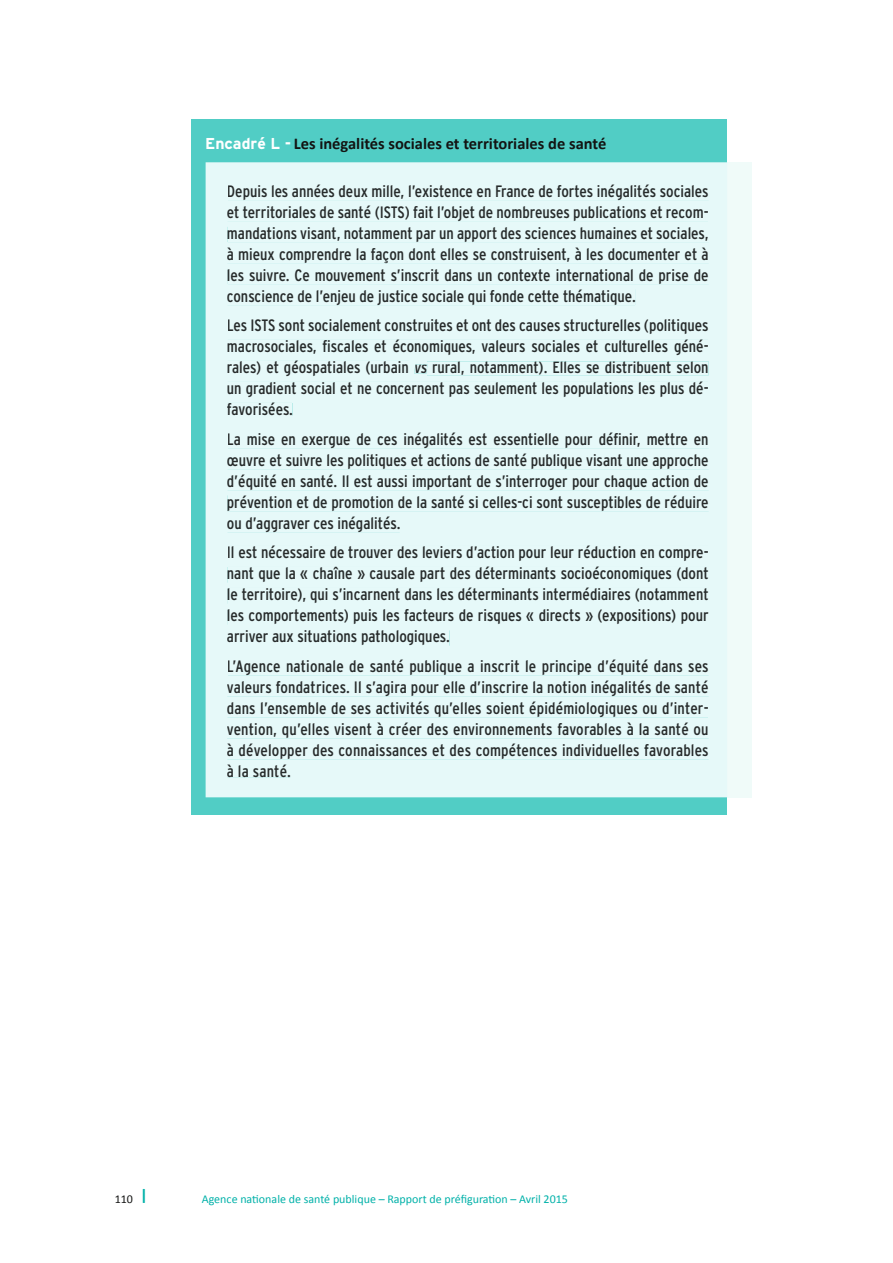
<style>
.page{position:relative;width:893px;height:1263px;background:#fff}
.page>*{position:absolute;margin:0;border:0;box-sizing:border-box;transform-origin:0 0}
.t1{font:condensed 16.5px/21px "Interstate";color:#272b2b;text-align:justify}
.t2{font:700 16.5px "Calibri";color:#131413}
.t3{font:12px "Calibri";color:#00b1a9}
.t4{font:12px "Calibri";color:#131413}
.s1{font-family:"Interstate";font-size:15.75px;color:#fff}
.s2{font-size:22.5px;color:#00b1a9}
</style>
<div class="page">
<div style="left:191px;top:119px;width:536px;height:695px;background:#51cdc5"></div>
<div style="left:727px;top:162px;width:24px;height:635px;background:#f0fbf9"></div>
<div style="left:206px;top:162px;width:521px;height:635px;background:#e6f9f9"></div>
<div style="left:228px;top:184px;width:481px;height:16px;background:#e6f9f9"></div>
<div style="left:227px;top:205px;width:481px;height:16px;background:#e6f9f9"></div>
<div style="left:228px;top:227px;width:481px;height:15px;background:#e6f9f9"></div>
<div style="left:227px;top:247px;width:482px;height:16px;background:#e6f9f9"></div>
<div style="left:228px;top:269px;width:481px;height:15px;background:#e6f9f9"></div>
<div style="left:227px;top:289px;width:408px;height:16px;background:#e6f9f9"></div>
<div style="left:228px;top:319px;width:481px;height:16px;background:#e6f9f9"></div>
<div style="left:228px;top:340px;width:480px;height:16px;background:#e6f9f9"></div>
<div style="left:228px;top:361px;width:181px;height:16px;background:#e6f9f9"></div>
<svg style="left:414px;top:361px;width:295px;height:14px;background:#e3f8f7"></svg>
<div style="left:228px;top:382px;width:480px;height:16px;background:#e6f9f9"></div>
<div style="left:227px;top:403px;width:65px;height:13px;background:#e6f9f9"></div>
<div style="left:228px;top:432px;width:481px;height:16px;background:#e6f9f9"></div>
<div style="left:227px;top:453px;width:482px;height:16px;background:#e6f9f9"></div>
<div style="left:227px;top:474px;width:482px;height:16px;background:#e6f9f9"></div>
<div style="left:228px;top:495px;width:481px;height:16px;background:#e6f9f9"></div>
<div style="left:227px;top:516px;width:173px;height:16px;background:#e6f9f9"></div>
<div style="left:228px;top:546px;width:480px;height:16px;background:#e6f9f9"></div>
<div style="left:228px;top:567px;width:481px;height:16px;background:#e6f9f9"></div>
<div style="left:228px;top:588px;width:481px;height:16px;background:#e6f9f9"></div>
<div style="left:228px;top:609px;width:481px;height:16px;background:#e6f9f9"></div>
<div style="left:227px;top:630px;width:222px;height:16px;background:#e6f9f9"></div>
<div style="left:228px;top:659px;width:481px;height:16px;background:#e6f9f9"></div>
<div style="left:227px;top:680px;width:482px;height:16px;background:#e6f9f9"></div>
<div style="left:227px;top:701px;width:481px;height:16px;background:#e6f9f9"></div>
<div style="left:227px;top:722px;width:482px;height:16px;background:#e6f9f9"></div>
<div style="left:227px;top:743px;width:482px;height:16px;background:#e6f9f9"></div>
<div style="left:227px;top:764px;width:63px;height:13px;background:#e6f9f9"></div>
<p class="t2" style="left:205px;top:133px;width:403px"><span class="s1">Encadré L -</span> Les inégalités sociales et territoriales de santé</p>
<p class="t1" style="left:227px;top:180px;width:483px">Depuis les années deux mille, l’existence en France de fortes inégalités sociales et territoriales de santé (ISTS) fait l’objet de nombreuses publications et recom&shy;mandations visant, notamment par un apport des sciences humaines et sociales, à mieux comprendre la façon dont elles se construisent, à les documenter et à les suivre. Ce mouvement s’inscrit dans un contexte international de prise de conscience de l’enjeu de justice sociale qui fonde cette thématique.</p>
<p class="t1" style="left:227px;top:315px;width:483px">Les ISTS sont socialement construites et ont des causes structurelles (politiques macrosociales, fiscales et économiques, valeurs sociales et culturelles géné&shy;rales) et géospatiales (urbain vs rural, notamment). Elles se distribuent selon un gradient social et ne concernent pas seulement les populations les plus dé&shy;favorisées.</p>
<p class="t1" style="left:227px;top:428px;width:483px">La mise en exergue de ces inégalités est essentielle pour définir, mettre en œuvre et suivre les politiques et actions de santé publique visant une approche d’équité en santé. Il est aussi important de s’interroger pour chaque action de prévention et de promotion de la santé si celles-ci sont susceptibles de réduire ou d’aggraver ces inégalités.</p>
<p class="t1" style="left:227px;top:542px;width:483px">Il est nécessaire de trouver des leviers d’action pour leur réduction en compre&shy;nant que la « chaîne » causale part des déterminants socioéconomiques (dont le territoire), qui s’incarnent dans les déterminants intermédiaires (notamment les comportements) puis les facteurs de risques « directs » (expositions) pour arriver aux situations pathologiques.</p>
<p class="t1" style="left:227px;top:655px;width:483px">L’Agence nationale de santé publique a inscrit le principe d’équité dans ses valeurs fondatrices. Il s’agira pour elle d’inscrire la notion inégalités de santé dans l’ensemble de ses activités qu’elles soient épidémiologiques ou d’inter&shy;vention, qu’elles visent à créer des environnements favorables à la santé ou à développer des connaissances et des compétences individuelles favorables à la santé.</p>
<p class="t4" style="left:115px;top:1192px;width:34px">110 <span class="s2">I</span></p>
<p class="t3" style="left:202px;top:1192px;width:368px">Agence nationale de santé publique – Rapport de préfiguration – Avril 2015</p>
</div>
